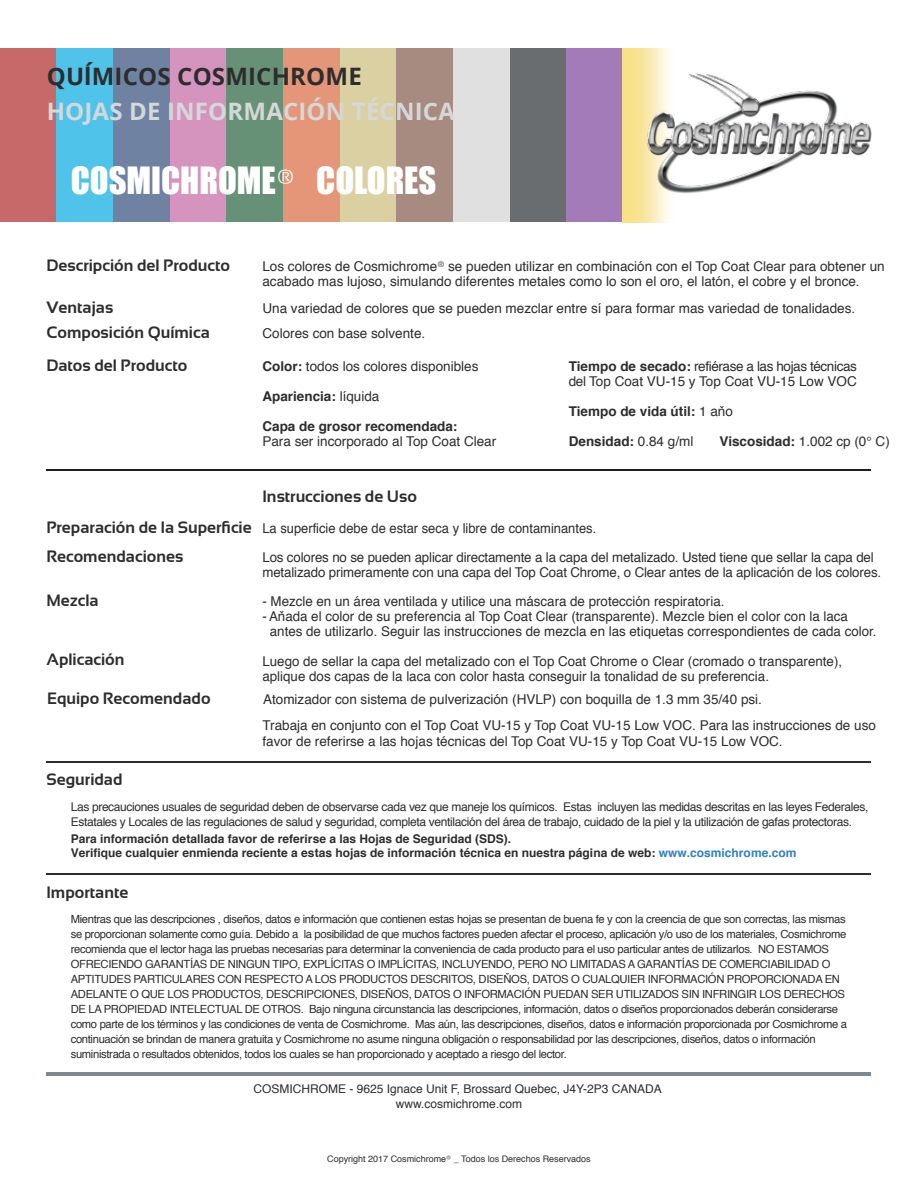
<style>
.page{position:relative;width:918px;height:1188px;background:#fff}
.page>*{position:absolute;margin:0;border:0;box-sizing:border-box;transform-origin:0 0}
.t1{font:34.5px "Impact";color:#fff}
.t2{font:700 24px "Open Sans";letter-spacing:.005em;color:#d5d8d9}
.t3{font:700 24px "Open Sans";letter-spacing:.005em;color:#2d2d2d}
.t4{font:700 16.5px "Sansation";color:#2d2d2d}
.t5{font:13.5px/15px "Helvetica";color:#2d2d2d}
.t6{font:700 13.5px "Helvetica";color:#2d2d2d}
.t7{font:13.5px/15px "Helvetica";letter-spacing:-.03em;color:#2d2d2d}
.t8{font:13.5px "Helvetica";color:#2d2d2d;scale:.96 1}
.t9{font:12px/15px "Helvetica";letter-spacing:-.03em;color:#2d2d2d}
.t10{font:700 12px/14.4px "Helvetica";color:#2d2d2d}
.t11{font:12px/14.4px "Helvetica";color:#2d2d2d;text-align:center}
.t12{font:11.25px/15px "Helvetica";letter-spacing:-.03em;color:#2d2d2d}
.t13{font:9px "Helvetica";color:#2d2d2d}
.s1{font-family:"Sansation"}
.s2{font-weight:700}
.s3{font-weight:400}
.s4{font-family:"Sansation";font-weight:700;font-size:16.5px}
.s5{color:#307fc1}
</style>
<div class="page">
<div style="left:0;top:48px;width:57px;height:174px;background:#c66968"></div>
<div style="left:57px;top:48px;width:56px;height:174px;background:#50c3ea"></div>
<div style="left:113px;top:48px;width:57px;height:174px;background:#6f82a2"></div>
<div style="left:170px;top:48px;width:56px;height:174px;background:#d594be"></div>
<div style="left:227px;top:48px;width:56px;height:174px;background:#679176"></div>
<div style="left:283px;top:48px;width:57px;height:174px;background:#e59578"></div>
<div style="left:340px;top:48px;width:56px;height:174px;background:#dbd0a1"></div>
<div style="left:396px;top:48px;width:57px;height:174px;background:#a78a80"></div>
<div style="left:453px;top:48px;width:57px;height:174px;background:#e0e0e0"></div>
<div style="left:510px;top:48px;width:56px;height:174px;background:#6a6d70"></div>
<div style="left:566px;top:48px;width:57px;height:174px;background:#a37bb8"></div>
<hr style="left:46px;top:470px;width:825px;height:1px;background:#231f20">
<img style="left:622px;top:48px;width:250px;height:175px">
<hr style="left:46px;top:1072px;width:825px;height:3px;background:#7e888d">
<hr style="left:46px;top:761px;width:825px;height:1px;background:#2d2d2d">
<hr style="left:46px;top:874px;width:825px;height:1px;background:#2d2d2d">
<h2 class="t3" style="left:47px;top:59px;width:317px">QUĺMICOS COSMICHROME</h2>
<h2 class="t2" style="left:47px;top:94px;width:410px">HOJAS DE INFORMACIÓN TÉCNICA</h2>
<h1 class="t1" style="left:71px;top:154px;width:367px">COSMICHROME<span class="s1">®</span> COLORES</h1>
<h3 class="t4" style="left:46px;top:256px;width:185px">Descripción del Producto</h3>
<p class="t5" style="left:262px;top:259px;width:624px">Los colores de Cosmichrome<span class="s1">®</span> se pueden utilizar en combinación con el Top Coat Clear para obtener un acabado mas lujoso, simulando diferentes metales como lo son el oro, el latón, el cobre y el bronce.</p>
<h3 class="t4" style="left:46px;top:298px;width:68px">Ventajas</h3>
<p class="t5" style="left:262px;top:301px;width:594px">Una variedad de colores que se pueden mezclar entre sí para formar mas variedad de tonalidades.</p>
<h3 class="t4" style="left:46px;top:323px;width:165px">Composición Química</h3>
<p class="t5" style="left:262px;top:326px;width:164px">Colores con base solvente.</p>
<p class="t5" style="left:262px;top:359px;width:218px"><span class="s2">Color:</span> todos los colores disponibles</p>
<p class="t6" style="left:262px;top:385px;width:119px">Apariencia: <span class="s3">líquida</span></p>
<p class="t6" style="left:262px;top:415px;width:197px">Capa de grosor recomendada:</p>
<p class="t5" style="left:262px;top:434px;width:235px">Para ser incorporado al Top Coat Clear</p>
<h3 class="t4" style="left:46px;top:356px;width:142px">Datos del Producto</h3>
<h3 class="t4" style="left:262px;top:487px;width:156px">Instrucciones de Uso</h3>
<p class="t7" style="left:569px;top:359px;width:290px"><span class="s2">Tiempo de secado:</span> refiérase a las hojas técnicas del Top Coat VU-15 y Top Coat VU-15 Low VOC</p>
<p class="t6" style="left:569px;top:400px;width:166px">Tiempo de vida útil: <span class="s3">1 aňo</span></p>
<p class="t6" style="left:569px;top:430px;width:126px">Densidad: <span class="s3">0.84 g/ml</span></p>
<p class="t5" style="left:720px;top:434px;width:172px"><span class="s2">Viscosidad:</span> 1.002 cp (0° C)</p>
<p class="t8" style="left:46px;top:518px;width:574px"><span class="s4">Preparación de la Superficie</span> La superficie debe de estar seca y libre de contaminantes.</p>
<h3 class="t4" style="left:46px;top:547px;width:138px">Recomendaciones</h3>
<p class="t5" style="left:262px;top:550px;width:620px">Los colores no se pueden aplicar directamente a la capa del metalizado. Usted tiene que sellar la capa del metalizado primeramente con una capa del Top Coat Chrome, o Clear antes de la aplicación de los colores.</p>
<h3 class="t4" style="left:46px;top:591px;width:54px">Mezcla</h3>
<h3 class="t4" style="left:46px;top:650px;width:80px">Aplicación</h3>
<p class="t5" style="left:262px;top:594px;width:464px">- Mezcle en un área ventilada y utilice una máscara de protección respiratoria.</p>
<p class="t5" style="left:270px;top:609px;width:608px;text-indent:-7px">- Aňada el color de su preferencia al Top Coat Clear (transparente). Mezcle bien el color con la laca antes de utilizarlo. Seguir las instrucciones de mezcla en las etiquetas correspondientes de cada color.</p>
<p class="t5" style="left:262px;top:654px;width:581px">Luego de sellar la capa del metalizado con el Top Coat Chrome o Clear (cromado o transparente), aplique dos capas de la laca con color hasta conseguir la tonalidad de su preferencia.</p>
<h3 class="t4" style="left:47px;top:689px;width:165px">Equipo Recomendado</h3>
<p class="t5" style="left:263px;top:692px;width:500px">Atomizador con sistema de pulverización (HVLP) con boquilla de 1.3 mm 35/40 psi.</p>
<p class="t5" style="left:262px;top:718px;width:615px;line-height:16.2px">Trabaja en conjunto con el Top Coat VU-15 y Top Coat VU-15 Low VOC. Para las instrucciones de uso favor de referirse a las hojas técnicas del Top Coat VU-15 y Top Coat VU-15 Low VOC.</p>
<h3 class="t4" style="left:46px;top:770px;width:78px">Seguridad</h3>
<p class="t9" style="left:71px;top:800px;width:799px">Las precauciones usuales de seguridad deben de observarse cada vez que maneje los químicos. Estas incluyen las medidas descritas en las leyes Federales,<br>Estatales y Locales de las regulaciones de salud y seguridad, completa ventilación del área de trabajo, cuidado de la piel y la utilización de gafas protectoras.</p>
<p class="t10" style="left:71px;top:832px;width:727px">Para información detallada favor de referirse a las Hojas de Seguridad (SDS).<br>Verifique cualquier enmienda reciente a estas hojas de información técnica en nuestra página de web: <span class="s5">www.cosmichrome.com</span></p>
<h3 class="t4" style="left:46px;top:883px;width:84px">Importante</h3>
<p class="t12" style="left:71px;top:911px;width:778px">Mientras que las descripciones , diseños, datos e información que contienen estas hojas se presentan de buena fe y con la creencia de que son correctas, las mismas se proporcionan solamente como guía. Debido a la posibilidad de que muchos factores pueden afectar el proceso, aplicación y/o uso de los materiales, Cosmichrome recomienda que el lector haga las pruebas necesarias para determinar la conveniencia de cada producto para el uso particular antes de utilizarlos. NO ESTAMOS OFRECIENDO GARANTÍAS DE NINGUN TIPO, EXPLÍCITAS O IMPLÍCITAS, INCLUYENDO, PERO NO LIMITADAS A GARANTÍAS DE COMERCIABILIDAD O APTITUDES PARTICULARES CON RESPECTO A LOS PRODUCTOS DESCRITOS, DISEŇOS, DATOS O CUALQUIER INFORMACIÓN PROPORCIONADA EN ADELANTE O QUE LOS PRODUCTOS, DESCRIPCIONES, DISEŇOS, DATOS O INFORMACIÓN PUEDAN SER UTILIZADOS SIN INFRINGIR LOS DERECHOS DE LA PROPIEDAD INTELECTUAL DE OTROS. Bajo ninguna circunstancia las descripciones, información, datos o diseños proporcionados deberán considerarse como parte de los términos y las condiciones de venta de Cosmichrome. Mas aún, las descripciones, diseños, datos e información proporcionada por Cosmichrome a continuación se brindan de manera gratuita y Cosmichrome no asume ninguna obligación o responsabilidad por las descripciones, diseños, datos o información suministrada o resultados obtenidos, todos los cuales se han proporcionado y aceptado a riesgo del lector.</p>
<p class="t11" style="left:253px;top:1082px;width:410px">COSMICHROME - 9625 Ignace Unit F, Brossard Quebec, J4Y-2P3 CANADA www.cosmichrome.com</p>
<p class="t13" style="left:327px;top:1152px;width:265px">Copyright 2017 Cosmichrome<span class="s1">®</span> _ Todos los Derechos Reservados</p>
</div>
